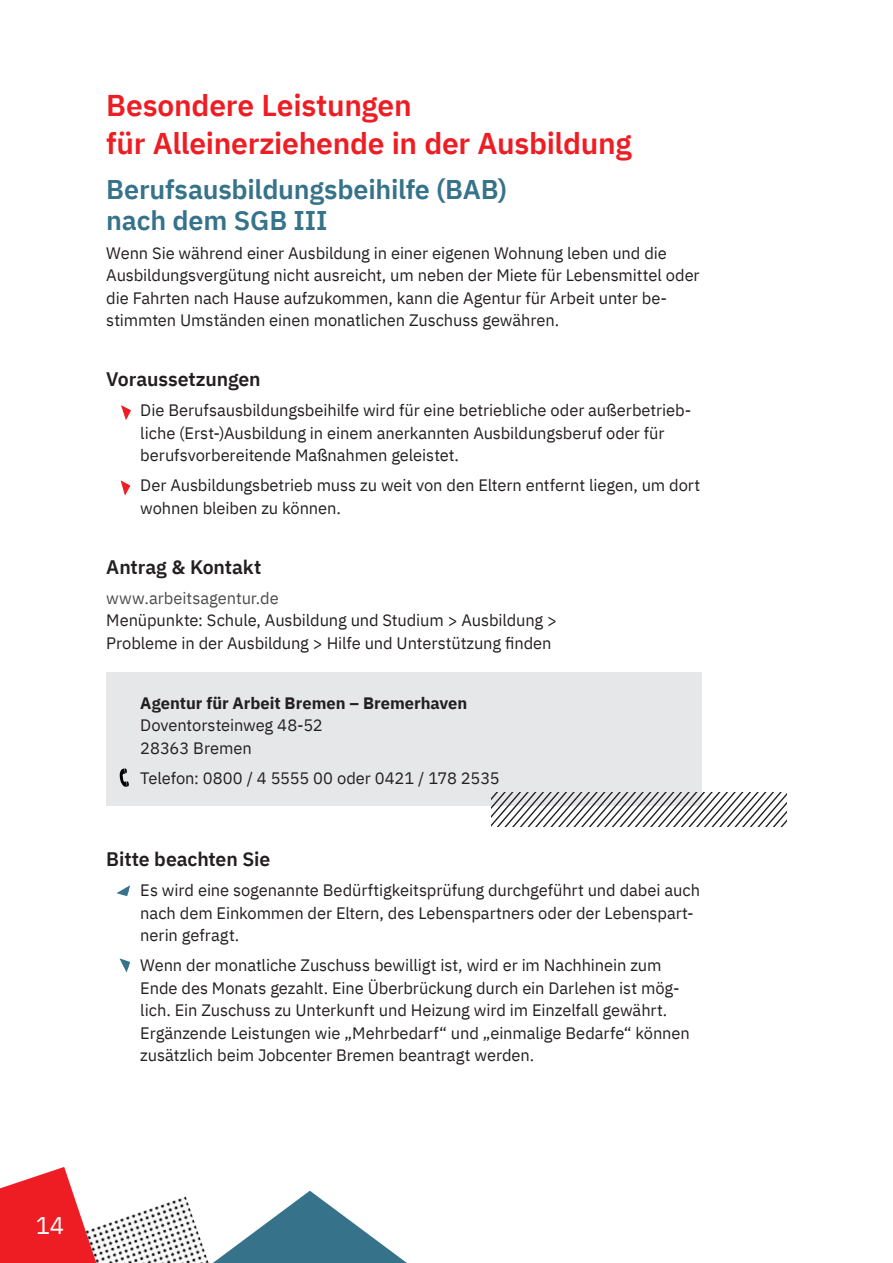
<style>
.page{position:relative;width:893px;height:1263px;background:#fff}
.page>*{position:absolute;margin:0;border:0;box-sizing:border-box;transform-origin:0 0}
.H1_Ueberschrift_rot{font:600 30px/37.5px "IBM Plex Sans";letter-spacing:-.01em;color:#ee1d23}
.H2-Ueberschrift{font:600 27px/31.5px "IBM Plex Sans";letter-spacing:-.01em;color:#36738a}
.t1{font:24px "IBM Plex Sans";color:#fff}
.H3-Ueberschrift{font:600 19.5px "IBM Plex Sans";letter-spacing:-.005em;color:#231f20}
.p-Fliesstext{font:16.5px/22.5px "IBM Plex Sans";letter-spacing:-.005em;color:#231f20}
.p-ohne_abstand_-davor{font:16.5px "IBM Plex Sans";letter-spacing:-.01em;color:#231f20}
.p-FliesstextAbstand_davor_1{font:16.5px "IBM Plex Sans";letter-spacing:-.005em;color:#231f20}
.p-FliesstextAbstand_davor_1-2{font:700 16.5px "IBM Plex Sans";color:#231f20}
.p-ohne_absatz{font:16.5px "IBM Plex Sans";letter-spacing:-.005em;color:#231f20}
.p-ohne_abstand_-davor-2{font:16.5px "IBM Plex Sans";letter-spacing:-.005em;color:#4b4c4d}
</style>
<div class="page">
<img style="left:124px;top:1212px;width:15px;height:51px">
<svg style="left:0;top:1167px;width:124px;height:96px"></svg>
<svg style="left:139px;top:1191px;width:268px;height:72px"></svg>
<svg style="left:121px;top:405px;width:10px;height:15px"></svg>
<svg style="left:121px;top:480px;width:9px;height:15px"></svg>
<div style="left:106px;top:672px;width:596px;height:133px;background:#e6e7e9"></div>
<svg style="left:117px;top:885px;width:13px;height:11px"></svg>
<svg style="left:120px;top:958px;width:10px;height:14px"></svg>
<svg style="left:119px;top:768px;width:10px;height:19px"></svg>
<svg style="left:492px;top:793px;width:294px;height:34px"></svg>
<h1 class="H1_Ueberschrift_rot" style="left:106px;top:84px;width:527px">Besondere Leistungen<br>für Alleinerziehende in der Ausbildung</h1>
<h2 class="H2-Ueberschrift" style="left:106px;top:171px;width:402px">Berufsausbildungsbeihilfe (BAB) nach dem SGB III</h2>
<p class="p-Fliesstext" style="left:106px;top:240px;width:595px">Wenn Sie während einer Ausbildung in einer eigenen Wohnung leben und die Ausbildungsvergütung nicht ausreicht, um neben der Miete für Lebensmittel oder die Fahrten nach Hause aufzukommen, kann die Agentur für Arbeit unter be&shy;stimmten Umständen einen monatlichen Zuschuss gewähren.</p>
<h3 class="H3-Ueberschrift" style="left:106px;top:364px;width:156px">Voraussetzungen</h3>
<p class="p-Fliesstext" style="left:140px;top:398px;width:553px;text-indent:-17px">• Die Berufsausbildungsbeihilfe wird für eine betriebliche oder außerbetrieb&shy;liche (Erst-)Ausbildung in einem anerkannten Ausbildungsberuf oder für berufsvorbereitende Maßnahmen geleistet.</p>
<p class="p-Fliesstext" style="left:140px;top:473px;width:561px;text-indent:-17px">• Der Ausbildungsbetrieb muss zu weit von den Eltern entfernt liegen, um dort wohnen bleiben zu können.</p>
<h3 class="H3-Ueberschrift" style="left:106px;top:552px;width:157px">Antrag &amp; Kontakt</h3>
<p class="p-ohne_abstand_-davor-2" style="left:106px;top:585px;width:174px">www.arbeitsagentur.de</p>
<p class="p-ohne_abstand_-davor" style="left:106px;top:608px;width:452px">Menüpunkte: Schule, Ausbildung und Studium &gt; Ausbildung &gt;</p>
<p class="p-Fliesstext" style="left:106px;top:630px;width:447px">Probleme in der Ausbildung &gt; Hilfe und Unterstützung finden</p>
<p class="p-FliesstextAbstand_davor_1-2" style="left:140px;top:690px;width:329px">Agentur für Arbeit Bremen – Bremerhaven</p>
<p class="p-ohne_absatz" style="left:140px;top:713px;width:184px">Doventorsteinweg 48-52</p>
<p class="p-ohne_absatz" style="left:140px;top:735px;width:113px">28363 Bremen</p>
<p class="p-FliesstextAbstand_davor_1" style="left:140px;top:765px;width:361px">Telefon: 0800 / 4 5555 00 oder 0421 / 178 2535</p>
<h3 class="H3-Ueberschrift" style="left:106px;top:844px;width:165px">Bitte beachten Sie</h3>
<p class="p-Fliesstext" style="left:140px;top:878px;width:561px;text-indent:-17px">• Es wird eine sogenannte Bedürftigkeitsprüfung durchgeführt und dabei auch nach dem Einkommen der Eltern, des Lebenspartners oder der Lebenspart&shy;nerin gefragt.</p>
<p class="p-Fliesstext" style="left:140px;top:953px;width:551px;text-indent:-17px">• Wenn der monatliche Zuschuss bewilligt ist, wird er im Nachhinein zum Ende des Monats gezahlt. Eine Überbrückung durch ein Darlehen ist mög&shy;lich. Ein Zuschuss zu Unterkunft und Heizung wird im Einzelfall gewährt.<br>Ergänzende Leistungen wie „Mehrbedarf“ und „einmalige Bedarfe“ können zusätzlich beim Jobcenter Bremen beantragt werden.</p>
<h3 class="t1" style="left:36px;top:1207px;width:30px">14</h3>
</div>
